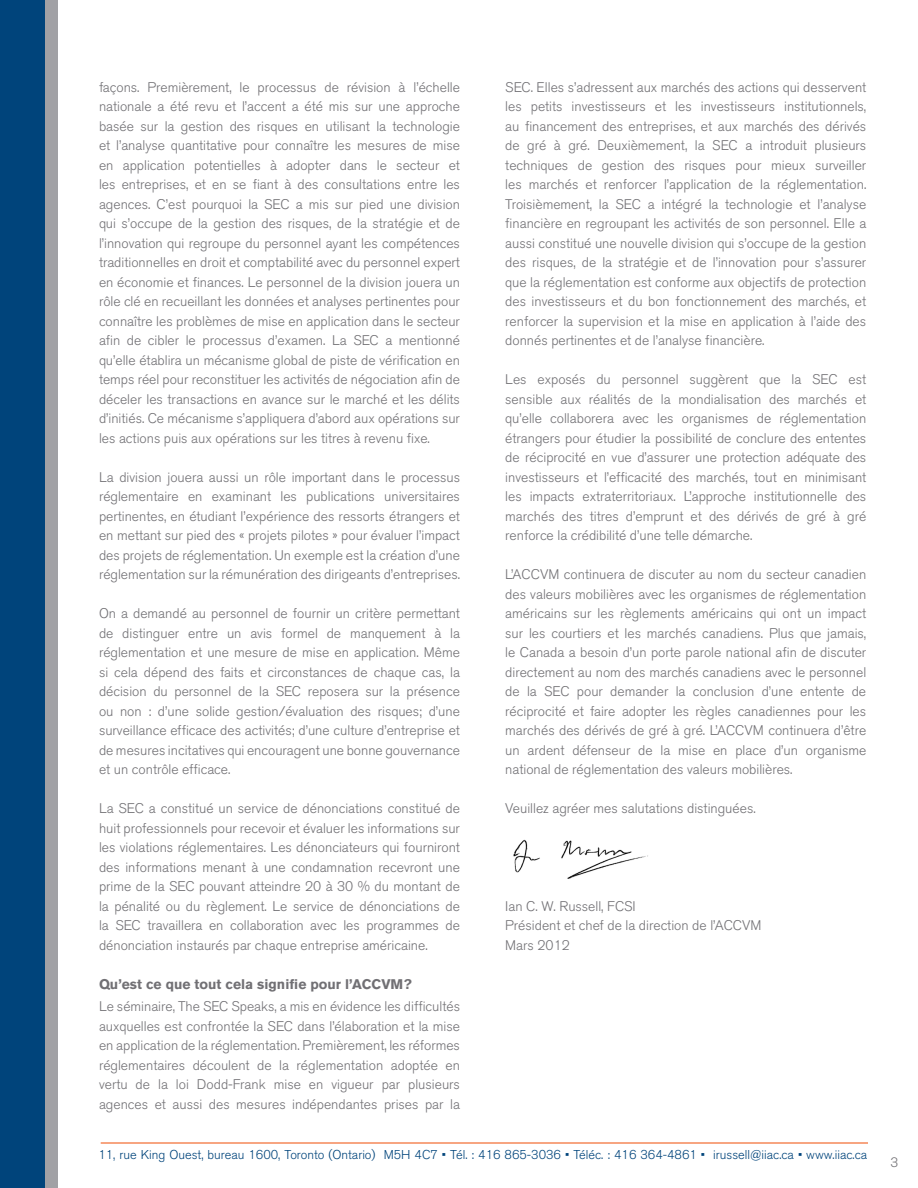
<style>
.page{position:relative;width:918px;height:1188px;background:#fff}
.page>*{position:absolute;margin:0;border:0;box-sizing:border-box;transform-origin:0 0}
.t1{font:300 13.8px/19.5px "Akzidenz Grotesk BQ";color:#717074;text-align:justify}
.t2{font:700 13.8px "Akzidenz Grotesk BQ";color:#717074}
.t3{font:300 13.5px "Akzidenz Grotesk BQ";color:#717074}
.t4{font:300 12.75px "Akzidenz Grotesk BQ";color:#00447b}
</style>
<div class="page">
<div style="left:0;top:0;width:46px;height:1188px;background:#00447b"></div>
<div style="left:45px;top:0;width:13px;height:1188px;background:#a1a1a5"></div>
<hr style="left:101px;top:1142px;width:767px;height:2px;background:#f26021">
<img style="left:513px;top:839px;width:135px;height:40px">
<p class="t1" style="left:99px;top:77px;width:363px">façons. Premièrement, le processus de révision à l’échelle nationale a été revu et l’accent a été mis sur une approche basée sur la gestion des risques en utilisant la technologie et l’analyse quantitative pour connaître les mesures de mise en application potentielles à adopter dans le secteur et les entreprises, et en se fiant à des consultations entre les agences. C’est pourquoi la SEC a mis sur pied une division qui s’occupe de la gestion des risques, de la stratégie et de l’innovation qui regroupe du personnel ayant les compétences traditionnelles en droit et comptabilité avec du personnel expert en économie et finances. Le personnel de la division jouera un rôle clé en recueillant les données et analyses pertinentes pour connaître les problèmes de mise en application dans le secteur afin de cibler le processus d’examen. La SEC a mentionné qu’elle établira un mécanisme global de piste de vérification en temps réel pour reconstituer les activités de négociation afin de déceler les transactions en avance sur le marché et les délits d’initiés. Ce mécanisme s’appliquera d’abord aux opérations sur les actions puis aux opérations sur les titres à revenu fixe.</p>
<p class="t1" style="left:99px;top:467px;width:363px">La division jouera aussi un rôle important dans le processus réglementaire en examinant les publications universitaires pertinentes, en étudiant l’expérience des ressorts étrangers et en mettant sur pied des « projets pilotes » pour évaluer l’impact des projets de réglementation. Un exemple est la création d’une réglementation sur la rémunération des dirigeants d’entreprises.</p>
<p class="t1" style="left:99px;top:604px;width:363px">On a demandé au personnel de fournir un critère permettant de distinguer entre un avis formel de manquement à la réglementation et une mesure de mise en application. Même si cela dépend des faits et circonstances de chaque cas, la décision du personnel de la SEC reposera sur la présence ou non : d’une solide gestion/évaluation des risques; d’une surveillance efficace des activités; d’une culture d’entreprise et de mesures incitatives qui encouragent une bonne gouvernance et un contrôle efficace.</p>
<p class="t1" style="left:99px;top:799px;width:363px">La SEC a constitué un service de dénonciations constitué de huit professionnels pour recevoir et évaluer les informations sur les violations réglementaires. Les dénonciateurs qui fourniront des informations menant à une condamnation recevront une prime de la SEC pouvant atteindre 20 à 30 % du montant de la pénalité ou du règlement. Le service de dénonciations de la SEC travaillera en collaboration avec les programmes de dénonciation instaurés par chaque entreprise américaine.</p>
<p class="t2" style="left:99px;top:976px;width:314px">Qu’est ce que tout cela signifie pour l’ACCVM?</p>
<p class="t1" style="left:99px;top:997px;width:363px">Le séminaire, The SEC Speaks, a mis en évidence les difficultés auxquelles est confrontée la SEC dans l’élaboration et la mise en application de la réglementation. Premièrement, les réformes réglementaires découlent de la réglementation adoptée en vertu de la loi Dodd-Frank mise en vigueur par plusieurs agences et aussi des mesures indépendantes prises par la</p>
<p class="t1" style="left:505px;top:77px;width:363px">SEC. Elles s’adressent aux marchés des actions qui desservent les petits investisseurs et les investisseurs institutionnels, au financement des entreprises, et aux marchés des dérivés de gré à gré. Deuxièmement, la SEC a introduit plusieurs techniques de gestion des risques pour mieux surveiller les marchés et renforcer l’application de la réglementation.<br>Troisièmement, la SEC a intégré la technologie et l’analyse financière en regroupant les activités de son personnel. Elle a aussi constitué une nouvelle division qui s’occupe de la gestion des risques, de la stratégie et de l’innovation pour s’assurer que la réglementation est conforme aux objectifs de protection des investisseurs et du bon fonctionnement des marchés, et renforcer la supervision et la mise en application à l’aide des donnés pertinentes et de l’analyse financière.</p>
<p class="t1" style="left:505px;top:370px;width:363px">Les exposés du personnel suggèrent que la SEC est sensible aux réalités de la mondialisation des marchés et qu’elle collaborera avec les organismes de réglementation étrangers pour étudier la possibilité de conclure des ententes de réciprocité en vue d’assurer une protection adéquate des investisseurs et l’efficacité des marchés, tout en minimisant les impacts extraterritoriaux. L’approche institutionnelle des marchés des titres d’emprunt et des dérivés de gré à gré renforce la crédibilité d’une telle démarche.</p>
<p class="t1" style="left:505px;top:565px;width:363px">L’ACCVM continuera de discuter au nom du secteur canadien des valeurs mobilières avec les organismes de réglementation américains sur les règlements américains qui ont un impact sur les courtiers et les marchés canadiens. Plus que jamais, le Canada a besoin d’un porte parole national afin de discuter directement au nom des marchés canadiens avec le personnel de la SEC pour demander la conclusion d’une entente de réciprocité et faire adopter les règles canadiennes pour les marchés des dérivés de gré à gré. L’ACCVM continuera d’être un ardent défenseur de la mise en place d’un organisme national de réglementation des valeurs mobilières.</p>
<p class="t1" style="left:505px;top:799px;width:252px">Veuillez agréer mes salutations distinguées.</p>
<p class="t1" style="left:505px;top:896px;width:132px">Ian C. W. Russell, FCSI</p>
<p class="t1" style="left:505px;top:916px;width:258px">Président et chef de la direction de l’ACCVM</p>
<p class="t1" style="left:505px;top:935px;width:66px">Mars 2012</p>
<p class="t4" style="left:98px;top:1148px;width:770px">11, rue King Ouest, bureau 1600, Toronto (Ontario) M5H 4C7 • Tél. : 416 865-3036 • Téléc. : 416 364-4861 • irussell@iiac.ca • www.iiac.ca</p>
<p class="t3" style="left:891px;top:1155px;width:9px">3</p>
</div>
